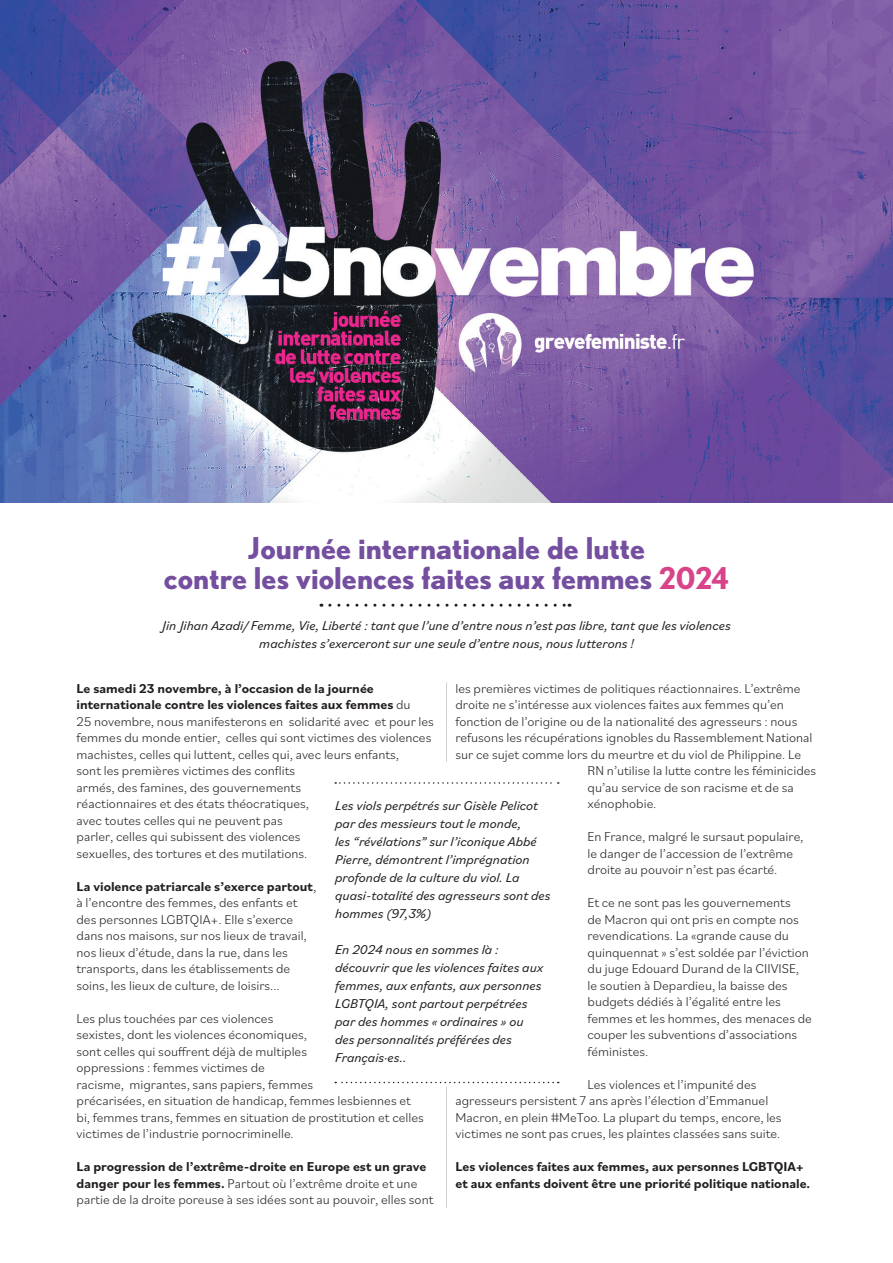
<style>
.page{position:relative;width:893px;height:1263px;background:#fff}
.page>*{position:absolute;margin:0;border:0;box-sizing:border-box;transform-origin:0 0}
.t1{font:700 30px/30px "Nobel";color:#744e9f;text-align:center}
.t2{font:300 13.5px/16.5px "Bilo";color:#231f20}
.t3{font:italic 13.5px/18px "Bilo";color:#231f20}
.t4{font:700 13.5px/16.5px "Bilo";color:#231f20}
.s1{color:#d84389}
.s2{font-weight:700}
</style>
<div class="page">
<img style="left:0;top:0;width:893px;height:502px">
<hr style="left:446px;top:682px;width:1px;height:80px;background:#d1d2d4">
<hr style="left:446px;top:1087px;width:1px;height:120px;background:#d1d2d4">
<svg style="left:335px;top:1082px;width:224px;height:1px"></svg>
<svg style="left:335px;top:782px;width:224px;height:2px"></svg>
<svg style="left:330px;top:604px;width:240px;height:3px"></svg>
<h1 class="t1" style="left:164px;top:533px;width:567px">Journée internationale de lutte<br>contre les violences faites aux femmes <span class="s1">2024</span></h1>
<p class="t3" style="left:162px;top:616px;width:570px;text-align:center">Jin Jihan Azadi/ Femme, Vie, Liberté : tant que l’une d’entre nous n’est pas libre, tant que les violences machistes s’exerceront sur une seule d’entre nous, nous lutterons !</p>
<p class="t2" style="left:77px;top:679px;width:359px"><span class="s2">Le samedi 23 novembre, à l’occasion de la journée internationale contre les violences faites aux femmes</span> du<br>25 novembre, nous manifesterons en solidarité avec et pour les femmes du monde entier, celles qui sont victimes des violences machistes, celles qui luttent, celles qui, avec leurs enfants,<br>sont les premières victimes des conflits<br>armés, des famines, des gouvernements<br>réactionnaires et des états théocratiques,<br>avec toutes celles qui ne peuvent pas<br>parler, celles qui subissent des violences<br>sexuelles, des tortures et des mutilations.</p>
<p class="t2" style="left:77px;top:877px;width:241px"><span class="s2">La violence patriarcale s’exerce partout</span>, à l’encontre des femmes, des enfants et des personnes LGBTQIA+. Elle s’exerce dans nos maisons, sur nos lieux de travail, nos lieux d’étude, dans la rue, dans les transports, dans les établissements de soins, les lieux de culture, de loisirs...</p>
<p class="t2" style="left:77px;top:1009px;width:349px">Les plus touchées par ces violences<br>sexistes, dont les violences économiques,<br>sont celles qui souffrent déjà de multiples<br>oppressions : femmes victimes de<br>racisme, migrantes, sans papiers, femmes<br>précarisées, en situation de handicap, femmes lesbiennes et bi, femmes trans, femmes en situation de prostitution et celles victimes de l’industrie pornocriminelle.</p>
<p class="t2" style="left:77px;top:1157px;width:358px"><span class="s2">La progression de l’extrême-droite en Europe est un grave danger pour les femmes.</span> Partout où l’extrême droite et une partie de la droite poreuse à ses idées sont au pouvoir, elles sont</p>
<p class="t2" style="left:455px;top:679px;width:347px">les premières victimes de politiques réactionnaires. L’extrême</p>
<p class="t2" style="left:455px;top:695px;width:330px">droite ne s’intéresse aux violences faites aux femmes qu’en</p>
<p class="t2" style="left:455px;top:712px;width:343px">fonction de l’origine ou de la nationalité des agresseurs : nous</p>
<p class="t2" style="left:455px;top:728px;width:358px">refusons les récupérations ignobles du Rassemblement National</p>
<p class="t2" style="left:455px;top:745px;width:347px">sur ce sujet comme lors du meurtre et du viol de Philippine. Le</p>
<p class="t2" style="left:587px;top:761px;width:230px">RN n’utilise la lutte contre les féminicides</p>
<p class="t2" style="left:587px;top:778px;width:208px">qu’au service de son racisme et de sa</p>
<p class="t2" style="left:587px;top:794px;width:70px">xénophobie.</p>
<p class="t2" style="left:587px;top:827px;width:217px">En France, malgré le sursaut populaire, le danger de l’accession de l’extrême droite au pouvoir n’est pas écarté.</p>
<p class="t2" style="left:587px;top:893px;width:226px">Et ce ne sont pas les gouvernements<br>de Macron qui ont pris en compte nos revendications. La «grande cause du quinquennat » s’est soldée par l’éviction du juge Edouard Durand de la CIIVISE, le soutien à Depardieu, la baisse des budgets dédiés à l’égalité entre les femmes et les hommes, des menaces de couper les subventions d’associations féministes.</p>
<p class="t2" style="left:455px;top:1075px;width:328px;text-indent:132px">Les violences et l’impunité des agresseurs persistent 7 ans après l’élection d’Emmanuel Macron, en plein #MeToo. La plupart du temps, encore, les victimes ne sont pas crues, les plaintes classées sans suite.</p>
<p class="t4" style="left:455px;top:1158px;width:356px">Les violences faites aux femmes, aux personnes LGBTQIA+ et aux enfants doivent être une priorité politique nationale.</p>
<p class="t3" style="left:335px;top:796px;width:217px">Les viols perpétrés sur Gisèle Pelicot par des messieurs tout le monde,<br>les “révélations” sur l’iconique Abbé Pierre, démontrent l’imprégnation profonde de la culture du viol. La quasi-totalité des agresseurs sont des hommes (97,3%)</p>
<p class="t3" style="left:335px;top:940px;width:210px">En 2024 nous en sommes là : découvrir que les violences faites aux femmes, aux enfants, aux personnes<br>LGBTQIA, sont partout perpétrées par des hommes « ordinaires » ou des personnalités préférées des<br>Français·es..</p>
</div>
